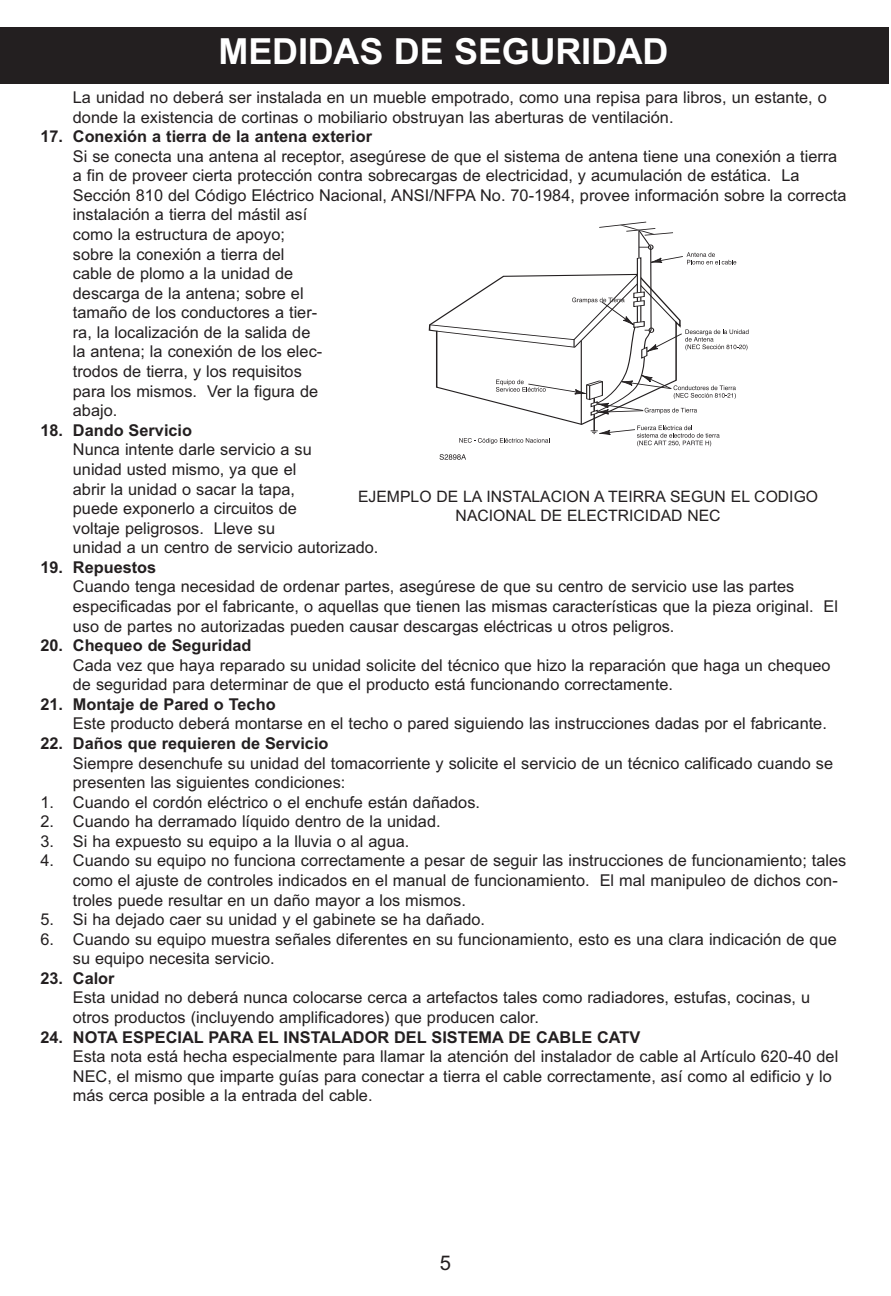
<style>
.page{position:relative;width:891px;height:1296px;background:#fff}
.page>*{position:absolute;margin:0;border:0;box-sizing:border-box;transform-origin:0 0}
.t1{font:700 36px "Arial";letter-spacing:-.005em;color:#fff}
.t2{font:20.25px "Arial";color:#231f20}
.t3{font:16.2px/19.6px "Arial";color:#231f20}
.t4{font:700 16.2px "Arial";color:#231f20}
.t5{font:15.75px/18.9px "Arial";color:#231f20;text-align:center}
</style>
<div class="page">
<div style="left:0;top:27px;width:889px;height:56px;background:#231f20"></div>
<svg style="left:440px;top:454px;width:26px;height:6px"></svg>
<svg style="left:429px;top:222px;width:320px;height:224px"></svg>
<h1 class="t1" style="left:219px;top:31px;width:451px">MEDIDAS DE SEGURIDAD</h1>
<p class="t3" style="left:73px;top:88px;width:756px">La unidad no deberá ser instalada en un mueble empotrado, como una repisa para libros, un estante, o donde la existencia de cortinas o mobiliario obstruyan las aberturas de ventilación.</p>
<p class="t4" style="left:40px;top:127px;width:333px">17. Conexión a tierra de la antena exterior</p>
<p class="t3" style="left:73px;top:146px;width:775px">Si se conecta una antena al receptor, asegúrese de que el sistema de antena tiene una conexión a tierra a fin de proveer cierta protección contra sobrecargas de electricidad, y acumulación de estática. La Sección 810 del Código Eléctrico Nacional, ANSI/NFPA No. 70-1984, provee información sobre la correcta instalación a tierra del mástil así<br>como la estructura de apoyo;<br>sobre la conexión a tierra del<br>cable de plomo a la unidad de<br>descarga de la antena; sobre el<br>tamaño de los conductores a tier-<br>ra, la localización de la salida de<br>la antena; la conexión de los elec-<br>trodos de tierra, y los requisitos<br>para los mismos. Ver la figura de<br>abajo.</p>
<p class="t4" style="left:40px;top:421px;width:153px">18. Dando Servicio</p>
<p class="t3" style="left:73px;top:440px;width:307px">Nunca intente darle servicio a su<br>unidad usted mismo, ya que el<br>abrir la unidad o sacar la tapa,<br>puede exponerlo a circuitos de<br>voltaje peligrosos. Lleve su<br>unidad a un centro de servicio autorizado.</p>
<p class="t4" style="left:40px;top:558px;width:117px">19. Repuestos</p>
<p class="t3" style="left:73px;top:577px;width:767px">Cuando tenga necesidad de ordenar partes, asegúrese de que su centro de servicio use las partes especificadas por el fabricante, o aquellas que tienen las mismas características que la pieza original. El uso de partes no autorizadas pueden causar descargas eléctricas u otros peligros.</p>
<p class="t4" style="left:40px;top:636px;width:212px">20. Chequeo de Seguridad</p>
<p class="t3" style="left:73px;top:655px;width:759px">Cada vez que haya reparado su unidad solicite del técnico que hizo la reparación que haga un chequeo de seguridad para determinar de que el producto está funcionando correctamente.</p>
<p class="t4" style="left:40px;top:695px;width:237px">21. Montaje de Pared o Techo</p>
<p class="t3" style="left:73px;top:714px;width:755px">Este producto deberá montarse en el techo o pared siguiendo las instrucciones dadas por el fabricante.</p>
<p class="t4" style="left:40px;top:734px;width:290px">22. Daños que requieren de Servicio</p>
<p class="t3" style="left:73px;top:753px;width:762px">Siempre desenchufe su unidad del tomacorriente y solicite el servicio de un técnico calificado cuando se presenten las siguientes condiciones:</p>
<p class="t3" style="left:40px;top:792px;width:441px">1. Cuando el cordón eléctrico o el enchufe están dañados.</p>
<p class="t3" style="left:40px;top:812px;width:402px">2. Cuando ha derramado líquido dentro de la unidad.</p>
<p class="t3" style="left:40px;top:831px;width:370px">3. Si ha expuesto su equipo a la lluvia o al agua.</p>
<p class="t3" style="left:73px;top:851px;width:775px;text-indent:-32px">4. Cuando su equipo no funciona correctamente a pesar de seguir las instrucciones de funcionamiento; tales como el ajuste de controles indicados en el manual de funcionamiento. El mal manipuleo de dichos con&shy;troles puede resultar en un daño mayor a los mismos.</p>
<p class="t3" style="left:40px;top:910px;width:446px">5. Si ha dejado caer su unidad y el gabinete se ha dañado.</p>
<p class="t3" style="left:73px;top:929px;width:765px;text-indent:-32px">6. Cuando su equipo muestra señales diferentes en su funcionamiento, esto es una clara indicación de que su equipo necesita servicio.</p>
<p class="t4" style="left:40px;top:969px;width:76px">23. Calor</p>
<p class="t3" style="left:73px;top:988px;width:739px">Esta unidad no deberá nunca colocarse cerca a artefactos tales como radiadores, estufas, cocinas, u otros productos (incluyendo amplificadores) que producen calor.</p>
<p class="t4" style="left:40px;top:1028px;width:601px">24. NOTA ESPECIAL PARA EL INSTALADOR DEL SISTEMA DE CABLE CATV</p>
<p class="t3" style="left:73px;top:1047px;width:767px">Esta nota está hecha especialmente para llamar la atención del instalador de cable al Artículo 620-40 del<br>NEC, el mismo que imparte guías para conectar a tierra el cable correctamente, así como al edificio y lo más cerca posible a la entrada del cable.</p>
<p class="t5" style="left:358px;top:487px;width:462px">EJEMPLO DE LA INSTALACION A TEIRRA SEGUN EL CODIGO<br>NACIONAL DE ELECTRICIDAD NEC</p>
<p class="t2" style="left:440px;top:1251px;width:13px">5</p>
</div>
